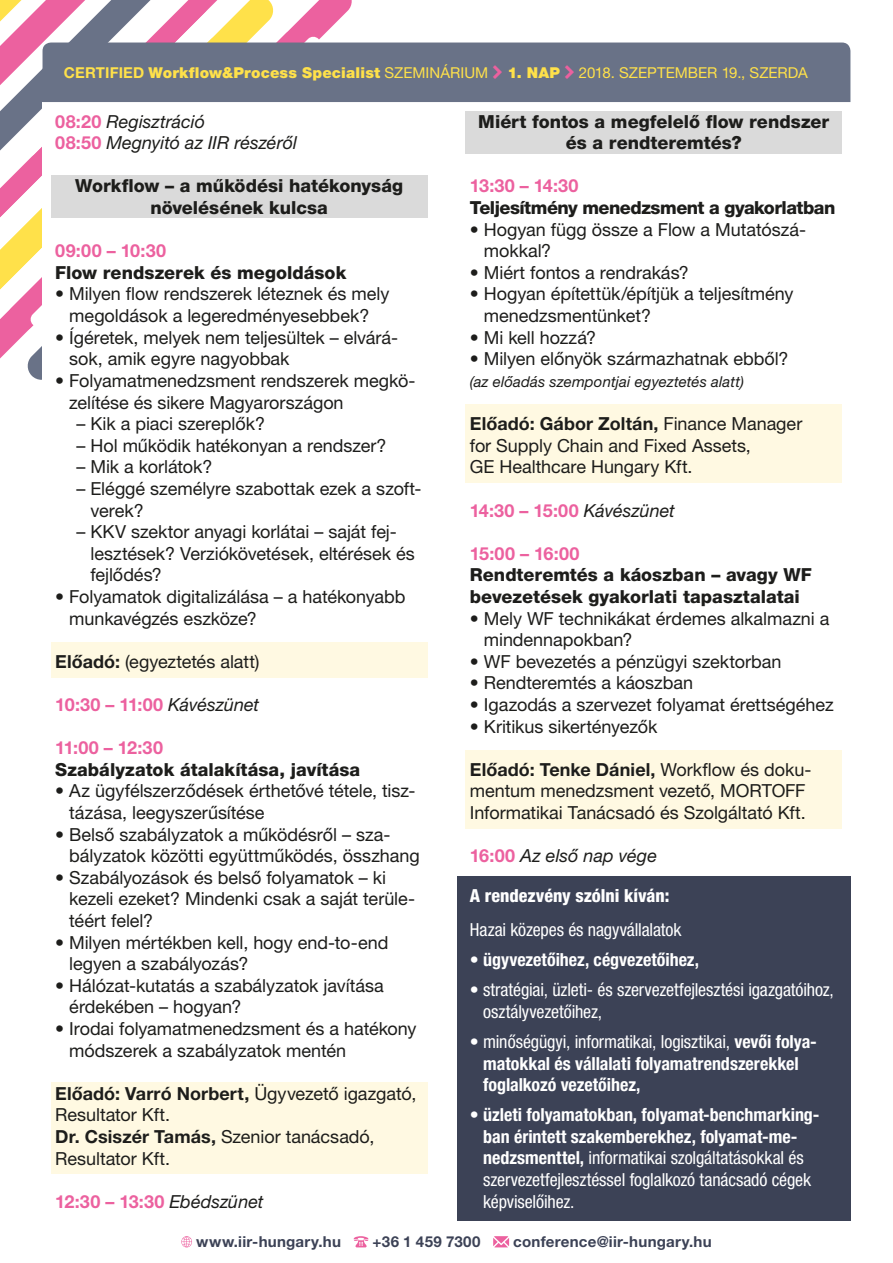
<style>
.page{position:relative;width:893px;height:1263px;background:#fff}
.page>*{position:absolute;margin:0;border:0;box-sizing:border-box;transform-origin:0 0}
.t1{font:18px/21.6px "Helvetica Neue LT Pro";letter-spacing:-.005em;color:#1d1d1b}
.t2{font:700 condensed 18px/21.6px "Helvetica Neue LT Pro";color:#fff}
.t3{font:800 18px/21.6px "Helvetica Neue LT Pro";color:#1d1d1b;text-align:center}
.t4{font:700 18px "Helvetica Neue LT Pro";letter-spacing:.025em;color:#ec619f}
.t5{font:condensed 18px/21.6px "Helvetica Neue LT Pro";letter-spacing:-.005em;color:#fff}
.t6{font:italic 18px/21.6px "Helvetica Neue LT Pro";color:#1d1d1b}
.t7{font:800 18px "Helvetica Neue LT Pro";letter-spacing:-.03em;color:#1d1d1b}
.t8{font:800 condensed 18px "Helvetica Neue LT Pro";letter-spacing:-.005em;color:#fff}
.t9{font:700 15.15px "Helvetica Neue LT Pro";letter-spacing:.015em;color:#3c4256}
.t10{font:900 15px "Helvetica Neue LT Pro";letter-spacing:.01em;color:#ffe14a}
.t11{font:italic 15px "Helvetica Neue LT Pro";letter-spacing:.01em;color:#1d1d1b}
.t12{font:15px "Helvetica Neue LT Pro";letter-spacing:-.005em;color:#ffe14a}
.s1{font-weight:700}
.s2{font-weight:400}
.s3{font-weight:900}
.s4{font-weight:700;font-style:normal;color:#ec619f}
.s5{font-weight:400;font-style:italic;color:#1d1d1b}
</style>
<div class="page">
<svg style="left:0;top:0;width:321px;height:380px"></svg>
<div style="left:43px;top:102px;width:393px;height:1118px;background:#fff"></div>
<div style="left:51px;top:175px;width:376px;height:43px;background:#dadada"></div>
<div style="left:51px;top:642px;width:376px;height:35px;background:#fff9e2"></div>
<div style="left:51px;top:1083px;width:376px;height:48px;background:#fff9e2"></div>
<div style="left:51px;top:1126px;width:376px;height:48px;background:#fff9e2"></div>
<div style="left:466px;top:111px;width:376px;height:43px;background:#dadada"></div>
<div style="left:466px;top:404px;width:376px;height:79px;background:#fff9e2"></div>
<div style="left:466px;top:750px;width:376px;height:78px;background:#fff9e2"></div>
<div style="left:43px;top:43px;width:807px;height:59px;background:#697287"></div>
<div style="left:457px;top:876px;width:393px;height:344px;background:#3c4256"></div>
<svg style="left:181px;top:1236px;width:11px;height:11px"></svg>
<svg style="left:354px;top:1236px;width:14px;height:11px"></svg>
<svg style="left:493px;top:1236px;width:16px;height:11px"></svg>
<svg style="left:493px;top:65px;width:9px;height:14px"></svg>
<svg style="left:565px;top:65px;width:9px;height:14px"></svg>
<p class="t10" style="left:64px;top:64px;width:426px"><span class="s1">CERTIFIED</span> Workflow&amp;Process Specialist <span class="s2">SZEMINÁRIUM</span></p>
<p class="t12" style="left:507px;top:64px;width:302px"><span class="s3">1. NAP</span> 2018. SZEPTEMBER 19., SZERDA</p>
<p class="t6" style="left:55px;top:110px;width:243px"><span class="s4">08:20</span> Regisztráció<br><span class="s4">08:50</span> Megnyitó az IIR részéről</p>
<p class="t3" style="left:75px;top:175px;width:329px">Workflow – a működési hatékonyság növelésének kulcsa</p>
<p class="t4" style="left:55px;top:240px;width:112px">09:00 – 10:30</p>
<p class="t3" style="left:55px;top:262px;width:293px">Flow rendszerek és megoldások</p>
<p class="t1" style="left:55px;top:283px;width:336px;text-align:center">• Milyen flow rendszerek léteznek és mely megoldások a legeredményesebbek?</p>
<p class="t1" style="left:69px;top:326px;width:330px;text-indent:-14px">• Ígéretek, melyek nem teljesültek – elvárá&shy;sok, amik egyre nagyobbak</p>
<p class="t1" style="left:69px;top:369px;width:348px;text-indent:-14px">• Folyamatmenedzsment rendszerek megkö&shy;zelítése és sikere Magyarországon</p>
<p class="t1" style="left:77px;top:413px;width:190px">– Kik a piaci szereplők?</p>
<p class="t1" style="left:77px;top:434px;width:312px">– Hol működik hatékonyan a rendszer?</p>
<p class="t1" style="left:77px;top:456px;width:137px">– Mik a korlátok?</p>
<p class="t1" style="left:91px;top:477px;width:333px;text-indent:-14px">– Eléggé személyre szabottak ezek a szoft&shy;verek?</p>
<p class="t1" style="left:91px;top:521px;width:326px;text-indent:-14px">– KKV szektor anyagi korlátai – saját fej&shy;lesztések? Verziókövetések, eltérések és fejlődés?</p>
<p class="t1" style="left:69px;top:585px;width:338px;text-indent:-14px">• Folyamatok digitalizálása – a hatékonyabb munkavégzés eszköze?</p>
<p class="t1" style="left:55px;top:650px;width:206px"><span class="s1">Előadó:</span> (egyeztetés alatt)</p>
<p class="t4" style="left:55px;top:693px;width:206px">10:30 – 11:00 <span class="s5">Kávészünet</span></p>
<p class="t4" style="left:55px;top:737px;width:109px">11:00 – 12:30</p>
<p class="t3" style="left:55px;top:758px;width:307px">Szabályzatok átalakítása, javítása</p>
<p class="t1" style="left:69px;top:780px;width:348px;text-indent:-14px">• Az ügyfélszerződések érthetővé tétele, tisz&shy;tázása, leegyszerűsítése</p>
<p class="t1" style="left:69px;top:823px;width:352px;text-indent:-14px">• Belső szabályzatok a működésről – sza&shy;bályzatok közötti együttműködés, összhang</p>
<p class="t1" style="left:69px;top:866px;width:347px;text-indent:-14px">• Szabályozások és belső folyamatok – ki kezeli ezeket? Mindenki csak a saját terüle&shy;téért felel?</p>
<p class="t1" style="left:69px;top:931px;width:321px;text-indent:-14px">• Milyen mértékben kell, hogy end-to-end legyen a szabályozás?</p>
<p class="t1" style="left:69px;top:974px;width:316px;text-indent:-14px">• Hálózat-kutatás a szabályzatok javítása érdekében – hogyan?</p>
<p class="t1" style="left:69px;top:1017px;width:349px;text-indent:-14px">• Irodai folyamatmenedzsment és a hatékony módszerek a szabályzatok mentén</p>
<p class="t1" style="left:55px;top:1082px;width:363px"><span class="s1">Előadó: Varró Norbert,</span> Ügyvezető igazgató,<br>Resultator Kft.<br><span class="s1">Dr. Csiszér Tamás,</span> Szenior tanácsadó,<br>Resultator Kft.</p>
<p class="t4" style="left:55px;top:1190px;width:210px">12:30 – 13:30 <span class="s5">Ebédszünet</span></p>
<p class="t3" style="left:478px;top:110px;width:352px">Miért fontos a megfelelő flow rendszer és a rendteremtés?</p>
<p class="t4" style="left:470px;top:175px;width:110px">13:30 – 14:30</p>
<p class="t7" style="left:470px;top:197px;width:367px">Teljesítmény menedzsment a gyakorlatban</p>
<p class="t1" style="left:484px;top:218px;width:324px;text-indent:-14px">• Hogyan függ össze a Flow a Mutatószá&shy;mokkal?</p>
<p class="t1" style="left:470px;top:261px;width:221px">• Miért fontos a rendrakás?</p>
<p class="t1" style="left:484px;top:283px;width:311px;text-indent:-14px">• Hogyan építettük/építjük a teljesítmény menedzsmentünket?</p>
<p class="t1" style="left:470px;top:326px;width:128px">• Mi kell hozzá?</p>
<p class="t1" style="left:470px;top:348px;width:320px">• Milyen előnyök származhatnak ebből?</p>
<p class="t11" style="left:470px;top:373px;width:276px">(az előadás szempontjai egyeztetés alatt)</p>
<p class="t1" style="left:470px;top:413px;width:334px"><span class="s1">Előadó: Gábor Zoltán,</span> Finance Manager for Supply Chain and Fixed Assets,<br>GE Healthcare Hungary Kft.</p>
<p class="t4" style="left:470px;top:499px;width:207px">14:30 – 15:00 <span class="s5">Kávészünet</span></p>
<p class="t4" style="left:470px;top:542px;width:111px">15:00 – 16:00</p>
<p class="t3" style="left:470px;top:564px;width:343px;text-align:left">Rendteremtés a káoszban – avagy WF bevezetések gyakorlati tapasztalatai</p>
<p class="t1" style="left:484px;top:607px;width:347px;text-indent:-14px">• Mely WF technikákat érdemes alkalmazni a mindennapokban?</p>
<p class="t1" style="left:470px;top:650px;width:313px">• WF bevezetés a pénzügyi szektorban</p>
<p class="t1" style="left:470px;top:672px;width:225px">• Rendteremtés a káoszban</p>
<p class="t1" style="left:470px;top:693px;width:365px">• Igazodás a szervezet folyamat érettségéhez</p>
<p class="t1" style="left:470px;top:715px;width:189px">• Kritikus sikertényezők</p>
<p class="t1" style="left:470px;top:758px;width:343px"><span class="s1">Előadó: Tenke Dániel,</span> Workflow és doku&shy;mentum menedzsment vezető, MORTOFF<br>Informatikai Tanácsadó és Szolgáltató Kft.</p>
<p class="t6" style="left:470px;top:845px;width:189px"><span class="s4">16:00</span> Az első nap vége</p>
<p class="t8" style="left:470px;top:884px;width:201px">A rendezvény szólni kíván:</p>
<p class="t5" style="left:470px;top:919px;width:213px">Hazai közepes és nagyvállalatok</p>
<p class="t2" style="left:470px;top:949px;width:231px"><span class="s2">•</span> ügyvezetőihez, cégvezetőihez,</p>
<p class="t5" style="left:483px;top:979px;width:352px;text-indent:-13px">• stratégiai, üzleti- és szervezetfejlesztési igazgatóihoz, osztályvezetőihez,</p>
<p class="t2" style="left:483px;top:1030px;width:335px;text-indent:-13px"><span class="s2">• minőségügyi, informatikai, logisztikai,</span> vevői folya&shy;matokkal és vállalati folyamatrendszerekkel foglalkozó vezetőihez,</p>
<p class="t2" style="left:483px;top:1104px;width:338px;text-indent:-13px"><span class="s2">•</span> üzleti folyamatokban, folyamat-benchmarking&shy;ban érintett szakemberekhez, folyamat-me&shy;nedzsmenttel, <span class="s2">informatikai szolgáltatásokkal és szervezetfejlesztéssel foglalkozó tanácsadó cégek képviselőihez.</span></p>
<p class="t9" style="left:196px;top:1233px;width:146px">www.iir-hungary.hu</p>
<p class="t9" style="left:373px;top:1233px;width:109px">+36 1 459 7300</p>
<p class="t9" style="left:513px;top:1233px;width:200px">conference@iir-hungary.hu</p>
</div>
